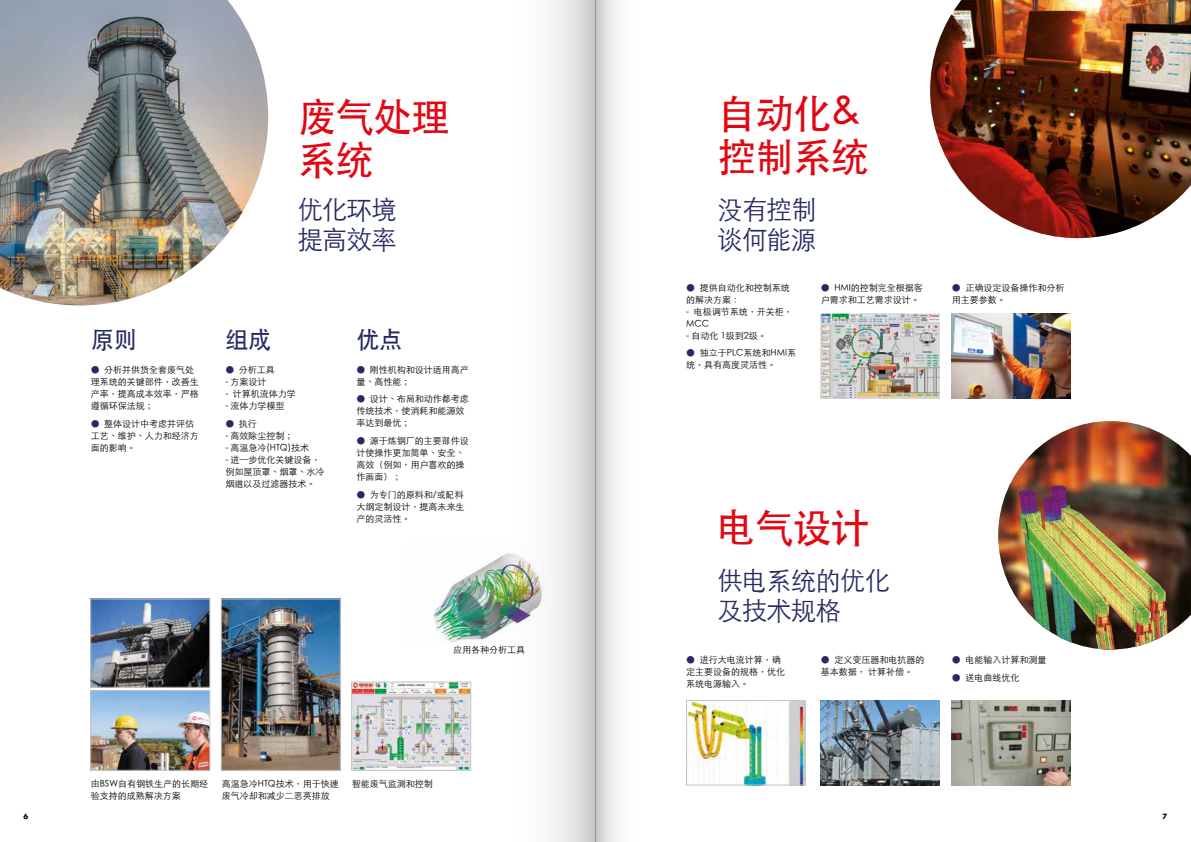
<style>
.page{position:relative;width:1191px;height:842px;background:#fff}
.page>*{position:absolute;margin:0;border:0;box-sizing:border-box;transform-origin:0 0}
.t1{font:500 40px/43px "ST Heiti TC";letter-spacing:-.02em;color:#e30613;scale:.96 1}
.t2{font:300 26px/30px "ST Heiti TC";letter-spacing:-.02em;color:#262a63;scale:.96 1}
.t3{font:500 24px "ST Heiti TC";color:#262a63;scale:.96 1}
.t4{font:300 9px/12px "ST Heiti TC";color:#000}
.t5{font:700 7px "Futura";color:#000}
.s1{color:#262a63}
</style>
<div class="page">
<img style="left:433px;top:587px;width:15px;height:54px">
<img style="left:688px;top:702px;width:115px;height:81px">
<div style="left:686px;top:700px;width:119px;height:85px;border:1px solid #c6c6c6"></div>
<img style="left:821px;top:700px;width:119px;height:85px">
<img style="left:951px;top:700px;width:119px;height:85px">
<img style="left:0;top:0;width:268px;height:305px">
<img style="left:223px;top:601px;width:115px;height:167px">
<div style="left:221px;top:599px;width:119px;height:171px;border:1px solid #c6c6c6"></div>
<img style="left:353px;top:684px;width:95px;height:84px">
<div style="left:351px;top:682px;width:120px;height:88px;border:1px solid #c6c6c6"></div>
<img style="left:92px;top:601px;width:116px;height:84px">
<div style="left:90px;top:599px;width:120px;height:88px;border:1px solid #c6c6c6"></div>
<img style="left:92px;top:692px;width:116px;height:76px">
<div style="left:90px;top:690px;width:120px;height:80px;border:1px solid #c6c6c6"></div>
<img style="left:821px;top:313px;width:119px;height:85px">
<img style="left:951px;top:313px;width:119px;height:85px">
<img style="left:930px;top:0;width:261px;height:238px">
<img style="left:1034px;top:421px;width:152px;height:30px">
<img style="left:998px;top:451px;width:193px;height:199px">
<svg style="left:595px;top:0;width:23px;height:842px"></svg>
<svg style="left:448px;top:0;width:147px;height:842px"></svg>
<h1 class="t1" style="left:298px;top:94px;width:160px">废气处理系统</h1>
<h2 class="t2" style="left:298px;top:192px;width:104px">优化环境提高效率</h2>
<h3 class="t3" style="left:91px;top:326px;width:49px">原则</h3>
<h3 class="t3" style="left:225px;top:326px;width:49px">组成</h3>
<h3 class="t3" style="left:356px;top:326px;width:49px">优点</h3>
<p class="t4" style="left:91px;top:363px;width:110px"><span class="s1">●</span> 分析并供货全套废气处理系统的关键部件，改善生产率，提高成本效率，严格遵循环保法规；</p>
<p class="t4" style="left:91px;top:416px;width:110px"><span class="s1">●</span> 整体设计中考虑并评估工艺、维护、人力和经济方面的影响。</p>
<p class="t4" style="left:356px;top:363px;width:114px"><span class="s1">●</span> 刚性机构和设计适用高产量、高性能；</p>
<p class="t4" style="left:356px;top:392px;width:114px"><span class="s1">●</span> 设计、布局和动作都考虑传统技术，使消耗和能源效率达到最优；</p>
<p class="t4" style="left:356px;top:434px;width:114px"><span class="s1">●</span> 源于炼钢厂的主要部件设计使操作更加简单、安全、高效（例如，用户喜欢的操作画面）；</p>
<p class="t4" style="left:356px;top:488px;width:109px;text-align:justify"><span class="s1">●</span> 为专门的原料和/或配料大纲定制设计，提高未来生产的灵活性。</p>
<p class="t4" style="left:225px;top:363px;width:51px"><span class="s1">●</span> 分析工具</p>
<p class="t4" style="left:225px;top:375px;width:43px">- 方案设计</p>
<p class="t4" style="left:225px;top:387px;width:72px">- 计算机流体力学</p>
<p class="t4" style="left:225px;top:399px;width:61px">- 流体力学模型</p>
<p class="t4" style="left:225px;top:416px;width:33px"><span class="s1">●</span> 执行</p>
<p class="t4" style="left:225px;top:428px;width:70px">- 高效除尘控制；</p>
<p class="t4" style="left:225px;top:440px;width:85px">- 高温急冷(HTQ)技术</p>
<p class="t4" style="left:225px;top:452px;width:100px">- 进一步优化关键设备，例如屋顶罩、烟罩、水冷烟道以及过滤器技术。</p>
<p class="t4" style="left:453px;top:643px;width:74px">应用各种分析工具</p>
<p class="t4" style="left:91px;top:776px;width:119px">由BSW自有钢铁生产的长期经验支持的成熟解决方案</p>
<p class="t4" style="left:222px;top:776px;width:118px">高温急冷HTQ技术，用于快速废气冷却和减少二恶英排放</p>
<p class="t4" style="left:352px;top:776px;width:82px">智能废气监测和控制</p>
<h1 class="t1" style="left:717px;top:91px;width:160px">自动化&amp;控制系统</h1>
<h2 class="t2" style="left:717px;top:192px;width:104px">没有控制谈何能源</h2>
<p class="t4" style="left:686px;top:280px;width:105px"><span class="s1">●</span> 提供自动化和控制系统的解决方案：</p>
<p class="t4" style="left:686px;top:304px;width:108px">- 电极调节系统，开关柜，<br>MCC</p>
<p class="t4" style="left:686px;top:328px;width:82px">- 自动化 1级到2级。</p>
<p class="t4" style="left:686px;top:346px;width:111px"><span class="s1">●</span> 独立于PLC系统和HMI系统，具有高度灵活性。</p>
<p class="t4" style="left:821px;top:280px;width:103px"><span class="s1">●</span> HMI的控制完全根据客户需求和工艺需求设计。</p>
<p class="t4" style="left:952px;top:280px;width:114px"><span class="s1">●</span> 正确设定设备操作和分析用主要参数。</p>
<h1 class="t1" style="left:717px;top:505px;width:160px">电气设计</h1>
<h2 class="t2" style="left:717px;top:563px;width:181px">供电系统的优化及技术规格</h2>
<p class="t4" style="left:686px;top:653px;width:100px"><span class="s1">●</span> 进行大电流计算，确定主要设备的规格，优化系统电源输入。</p>
<p class="t4" style="left:821px;top:653px;width:105px"><span class="s1">●</span> 定义变压器和电抗器的基本数据， 计算补偿。</p>
<p class="t4" style="left:952px;top:653px;width:96px"><span class="s1">●</span> 电能输入计算和测量</p>
<p class="t4" style="left:952px;top:670px;width:69px"><span class="s1">●</span> 送电曲线优化</p>
<p class="t5" style="left:24px;top:812px;width:6px">6</p>
<p class="t5" style="left:1162px;top:812px;width:6px">7</p>
</div>
